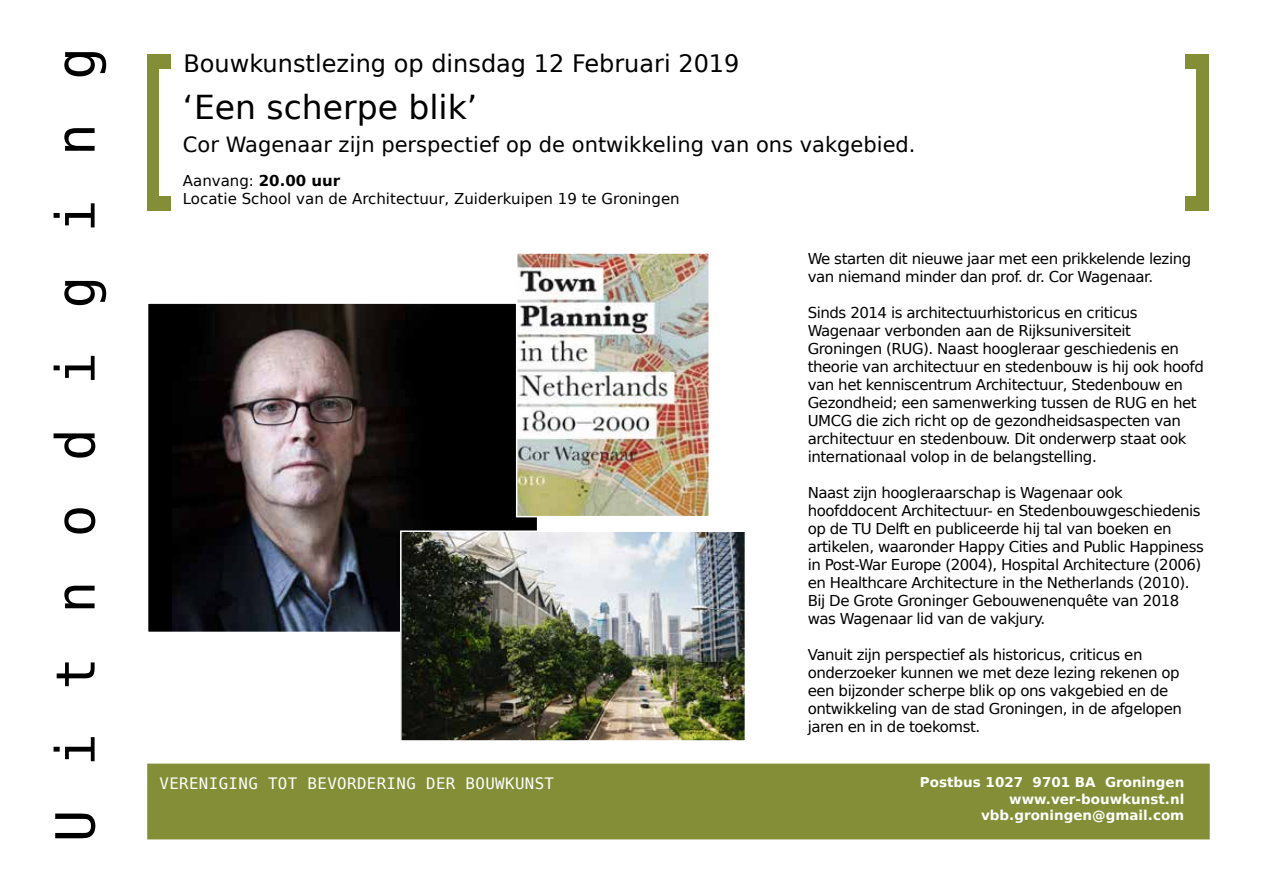
<style>
.page{position:relative;width:1263px;height:893px;background:#fff}
.page>*{position:absolute;margin:0;border:0;box-sizing:border-box;transform-origin:0 0}
.t1{font:54px "Bitstream Vera Sans Mono";letter-spacing:.81em;color:#000}
.t2{font:33px "Bitstream Vera Sans";color:#000}
.t3{font:24px "Bitstream Vera Sans";color:#000}
.t4{font:21px "Bitstream Vera Sans";color:#000}
.t5{font:15.75px "Bitstream Vera Sans Mono";letter-spacing:.025em;color:#fff}
.t6{font:15px/18px "Bitstream Vera Sans";letter-spacing:-.03em;color:#000}
.t7{font:15px/18px "Bitstream Vera Sans";color:#000}
.t8{font:700 13.5px/16.2px "Bitstream Vera Sans";color:#fff;text-align:right}
.s1{font-weight:700}
</style>
<div class="page">
<img style="left:150px;top:305px;width:385px;height:325px">
<div style="left:147px;top:302px;width:391px;height:331px;border:2px solid #fff"></div>
<img style="left:403px;top:533px;width:340px;height:206px">
<div style="left:400px;top:530px;width:346px;height:212px;border:2px solid #fff"></div>
<div style="left:147px;top:764px;width:1063px;height:75px;background:#838e36"></div>
<div style="left:148px;top:54px;width:23px;height:156px;background:#838e36"></div>
<div style="left:1185px;top:54px;width:24px;height:156px;background:#838e36"></div>
<div style="left:159px;top:70px;width:38px;height:126px;background:#fff"></div>
<div style="left:1155px;top:70px;width:41px;height:126px;background:#fff"></div>
<img style="left:519px;top:255px;width:188px;height:259px">
<div style="left:516px;top:252px;width:194px;height:265px;border:2px solid #fff"></div>
<h1 class="t1" style="left:44px;top:842px;width:796px;rotate:-90deg">Uitnodiging</h1>
<h3 class="t3" style="left:183px;top:50px;width:557px">Bouwkunstlezing op dinsdag 12 Februari 2019</h3>
<h2 class="t2" style="left:183px;top:89px;width:296px">‘Een scherpe blik’</h2>
<h3 class="t4" style="left:183px;top:133px;width:734px">Cor Wagenaar zijn perspectief op de ontwikkeling van ons vakgebied.</h3>
<p class="t7" style="left:183px;top:172px;width:498px">Aanvang: <span class="s1">20.00 uur<br></span>Locatie School van de Architectuur, Zuiderkuipen 19 te Groningen</p>
<p class="t6" style="left:808px;top:249px;width:385px">We starten dit nieuwe jaar met een prikkelende lezing van niemand minder dan prof. dr. Cor Wagenaar.</p>
<p class="t6" style="left:808px;top:303px;width:398px">Sinds 2014 is architectuurhistoricus en criticus Wagenaar verbonden aan de Rijksuniversiteit Groningen (RUG). Naast hoogleraar geschiedenis en theorie van architectuur en stedenbouw is hij ook hoofd van het kenniscentrum Architectuur, Stedenbouw en Gezondheid; een samenwerking tussen de RUG en het UMCG die zich richt op de gezondheidsaspecten van architectuur en stedenbouw. Dit onderwerp staat ook internationaal volop in de belangstelling.</p>
<p class="t6" style="left:808px;top:483px;width:398px">Naast zijn hoogleraarschap is Wagenaar ook hoofddocent Architectuur- en Stedenbouwgeschiedenis op de TU Delft en publiceerde hij tal van boeken en artikelen, waaronder Happy Cities and Public Happiness in Post-War Europe (2004), Hospital Architecture (2006) en Healthcare Architecture in the Netherlands (2010).<br>Bij De Grote Groninger Gebouwenenquête van 2018 was Wagenaar lid van de vakjury.</p>
<p class="t6" style="left:808px;top:645px;width:376px">Vanuit zijn perspectief als historicus, criticus en onderzoeker kunnen we met deze lezing rekenen op een bijzonder scherpe blik op ons vakgebied en de ontwikkeling van de stad Groningen, in de afgelopen jaren en in de toekomst.</p>
<p class="t5" style="left:159px;top:774px;width:396px">VERENIGING TOT BEVORDERING DER BOUWKUNST</p>
<p class="t8" style="left:920px;top:775px;width:266px">Postbus 1027 9701 BA Groningen www.ver-bouwkunst.nl vbb.groningen@gmail.com</p>
</div>
